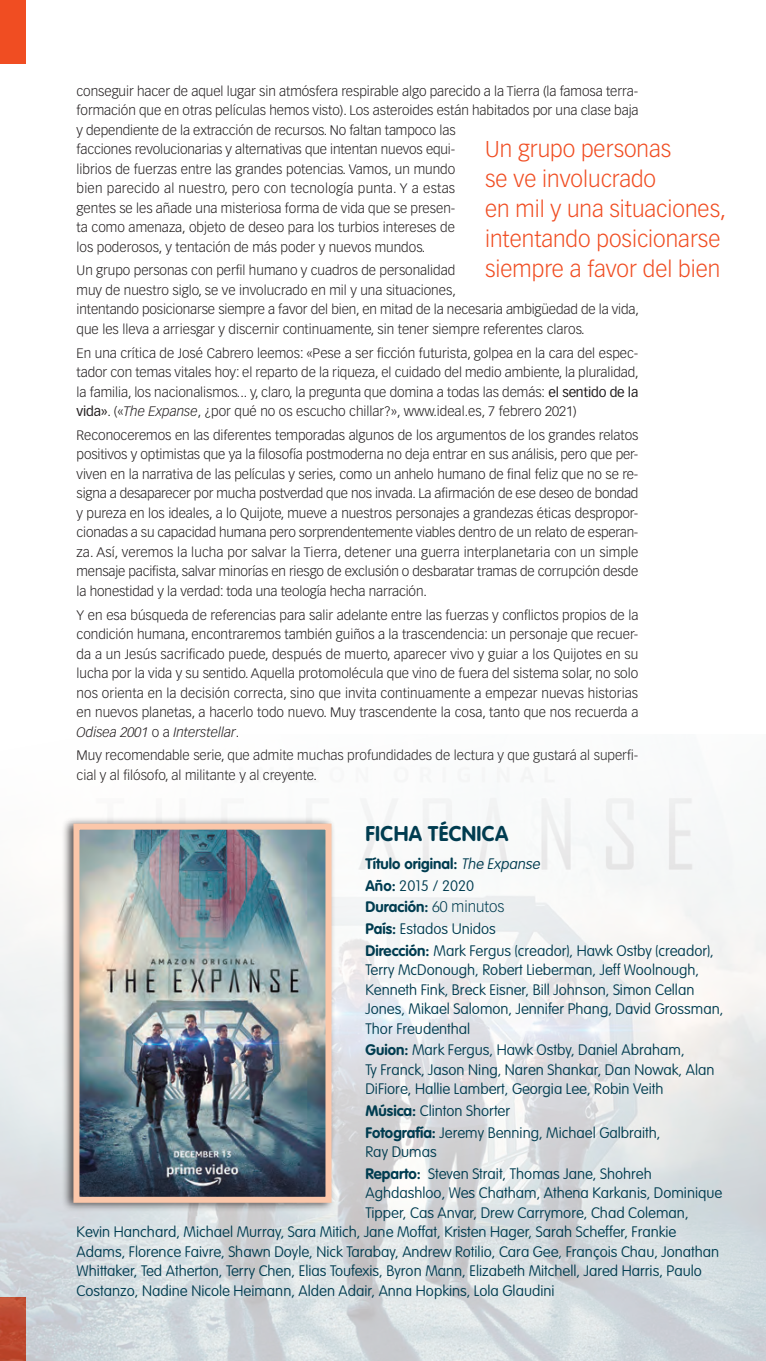
<style>
.page{position:relative;width:766px;height:1361px;background:#fff}
.page>*{position:absolute;margin:0;border:0;box-sizing:border-box;transform-origin:0 0}
.t1{font:300 22.5px/30px "Vectora LT Std";color:#f04d22}
.t2{font:700 21px "VAG Rounded Std";letter-spacing:.015em;color:#003c50}
.t3{font:100 15px/21.6px "VAG Rounded Std";color:#003c50}
.t4{font:300 13.5px/19.5px "Vectora LT Std";color:#231f20}
.s1{font-weight:400}
.s2{font-style:italic}
.s3{font-weight:700}
.s4{font-family:"Vectora LT Std";font-weight:300}
</style>
<div class="page">
<div style="left:0;top:0;width:26px;height:64px;background:#f04d22"></div>
<img style="left:0;top:768px;width:765px;height:593px">
<div style="left:61px;top:816px;width:274px;height:395px;background:#231f20;opacity:.75"></div>
<img style="left:80px;top:830px;width:244px;height:365px">
<div style="left:73px;top:823px;width:258px;height:379px;border:6px solid #fbc7aa"></div>
<p class="t4" style="left:77px;top:81px;width:563px">conseguir hacer de aquel lugar sin atmósfera respirable algo parecido a la Tierra (la famosa terra&shy;formación que en otras películas hemos visto). Los asteroides están habitados por una clase baja y dependiente de la extracción de recursos. No faltan tampoco las<br>facciones revolucionarias y alternativas que intentan nuevos equi-<br>librios de fuerzas entre las grandes potencias. Vamos, un mundo<br>bien parecido al nuestro, pero con tecnología punta. Y a estas<br>gentes se les añade una misteriosa forma de vida que se presen-<br>ta como amenaza, objeto de deseo para los turbios intereses de<br>los poderosos, y tentación de más poder y nuevos mundos.</p>
<p class="t4" style="left:77px;top:261px;width:563px">Un grupo personas con perfil humano y cuadros de personalidad<br>muy de nuestro siglo, se ve involucrado en mil y una situaciones,<br>intentando posicionarse siempre a favor del bien, en mitad de la necesaria ambigüedad de la vida, que les lleva a arriesgar y discernir continuamente, sin tener siempre referentes claros.</p>
<p class="t4" style="left:77px;top:343px;width:563px;text-align:justify">En una crítica de José Cabrero leemos: «Pese a ser ficción futurista, golpea en la cara del espec&shy;tador con temas vitales hoy: el reparto de la riqueza, el cuidado del medio ambiente, la pluralidad, la familia, los nacionalismos... y, claro, la pregunta que domina a todas las demás: <span class="s1">el sentido de la vida»</span>. («<span class="s2">The Expanse</span>, ¿por qué no os escucho chillar?», www.ideal.es, 7 febrero 2021)</p>
<p class="t4" style="left:77px;top:425px;width:563px;text-align:justify">Reconoceremos en las diferentes temporadas algunos de los argumentos de los grandes relatos positivos y optimistas que ya la filosofía postmoderna no deja entrar en sus análisis, pero que per&shy;viven en la narrativa de las películas y series, como un anhelo humano de final feliz que no se re&shy;signa a desaparecer por mucha postverdad que nos invada. La afirmación de ese deseo de bondad y pureza en los ideales, a lo Quijote, mueve a nuestros personajes a grandezas éticas despropor&shy;cionadas a su capacidad humana pero sorprendentemente viables dentro de un relato de esperan&shy;za. Así, veremos la lucha por salvar la Tierra, detener una guerra interplanetaria con un simple mensaje pacifista, salvar minorías en riesgo de exclusión o desbaratar tramas de corrupción desde la honestidad y la verdad: toda una teología hecha narración.</p>
<p class="t4" style="left:77px;top:605px;width:563px;text-align:justify">Y en esa búsqueda de referencias para salir adelante entre las fuerzas y conflictos propios de la condición humana, encontraremos también guiños a la trascendencia: un personaje que recuer&shy;da a un Jesús sacrificado puede, después de muerto, aparecer vivo y guiar a los Quijotes en su lucha por la vida y su sentido. Aquella protomolécula que vino de fuera del sistema solar, no solo nos orienta en la decisión correcta, sino que invita continuamente a empezar nuevas historias en nuevos planetas, a hacerlo todo nuevo. Muy trascendente la cosa, tanto que nos recuerda a <span class="s2">Odisea 2001</span> o a <span class="s2">Interstellar</span>.</p>
<p class="t4" style="left:77px;top:746px;width:563px">Muy recomendable serie, que admite muchas profundidades de lectura y que gustará al superfi&shy;cial y al filósofo, al militante y al creyente.</p>
<h2 class="t2" style="left:365px;top:821px;width:144px">FICHA TÉCNICA</h2>
<p class="t3" style="left:365px;top:853px;width:349px"><span class="s3">Título original:</span> <span class="s2">The Expanse<br></span><span class="s3">Año:</span> 2015 / 2020<br><span class="s3">Duración:</span> <span class="s4">60 minutos<br></span><span class="s3">País:</span> Estados Unidos<br><span class="s3">Dirección:</span> Mark Fergus (creador), Hawk Ostby (creador),</p>
<p class="t3" style="left:365px;top:960px;width:359px;line-height:19.5px">Terry McDonough, Robert Lieberman, Jeff Woolnough, Kenneth Fink, Breck Eisner, Bill Johnson, Simon Cellan Jones, Mikael Salomon, Jennifer Phang, David Grossman, Thor Freudenthal</p>
<p class="t3" style="left:365px;top:1041px;width:350px;line-height:19.5px"><span class="s3">Guion:</span> Mark Fergus, Hawk Ostby, Daniel Abraham,<br>Ty Franck, Jason Ning, Naren Shankar, Dan Nowak, Alan<br>DiFiore, Hallie Lambert, Georgia Lee, Robin Veith</p>
<p class="t3" style="left:365px;top:1100px;width:296px"><span class="s3">Música:</span> Clinton Shorter<br><span class="s3">Fotografía:</span> Jeremy Benning, Michael Galbraith,</p>
<p class="t3" style="left:365px;top:1141px;width:287px">Ray Dumas<br><span class="s3">Reparto:</span> Steven Strait, Thomas Jane, Shohreh</p>
<p class="t3" style="left:365px;top:1182px;width:358px">Aghdashloo, Wes Chatham, Athena Karkanis, Dominique</p>
<p class="t3" style="left:365px;top:1202px;width:324px">Tipper, Cas Anvar, Drew Carrymore, Chad Coleman,</p>
<p class="t3" style="left:77px;top:1221px;width:601px">Kevin Hanchard, Michael Murray, Sara Mitich, Jane Moffat, Kristen Hager, Sarah Scheffer, Frankie</p>
<p class="t3" style="left:77px;top:1241px;width:644px">Adams, Florence Faivre, Shawn Doyle, Nick Tarabay, Andrew Rotilio, Cara Gee, François Chau, Jonathan</p>
<p class="t3" style="left:77px;top:1260px;width:626px">Whittaker, Ted Atherton, Terry Chen, Elias Toufexis, Byron Mann, Elizabeth Mitchell, Jared Harris, Paulo</p>
<p class="t3" style="left:77px;top:1280px;width:479px">Costanzo, Nadine Nicole Heimann, Alden Adair, Anna Hopkins, Lola Glaudini</p>
<h1 class="t1" style="left:485px;top:135px;width:242px">Un grupo personas<br>se ve involucrado<br>en mil y una situaciones, intentando posicionarse siempre a favor del bien</h1>
</div>
